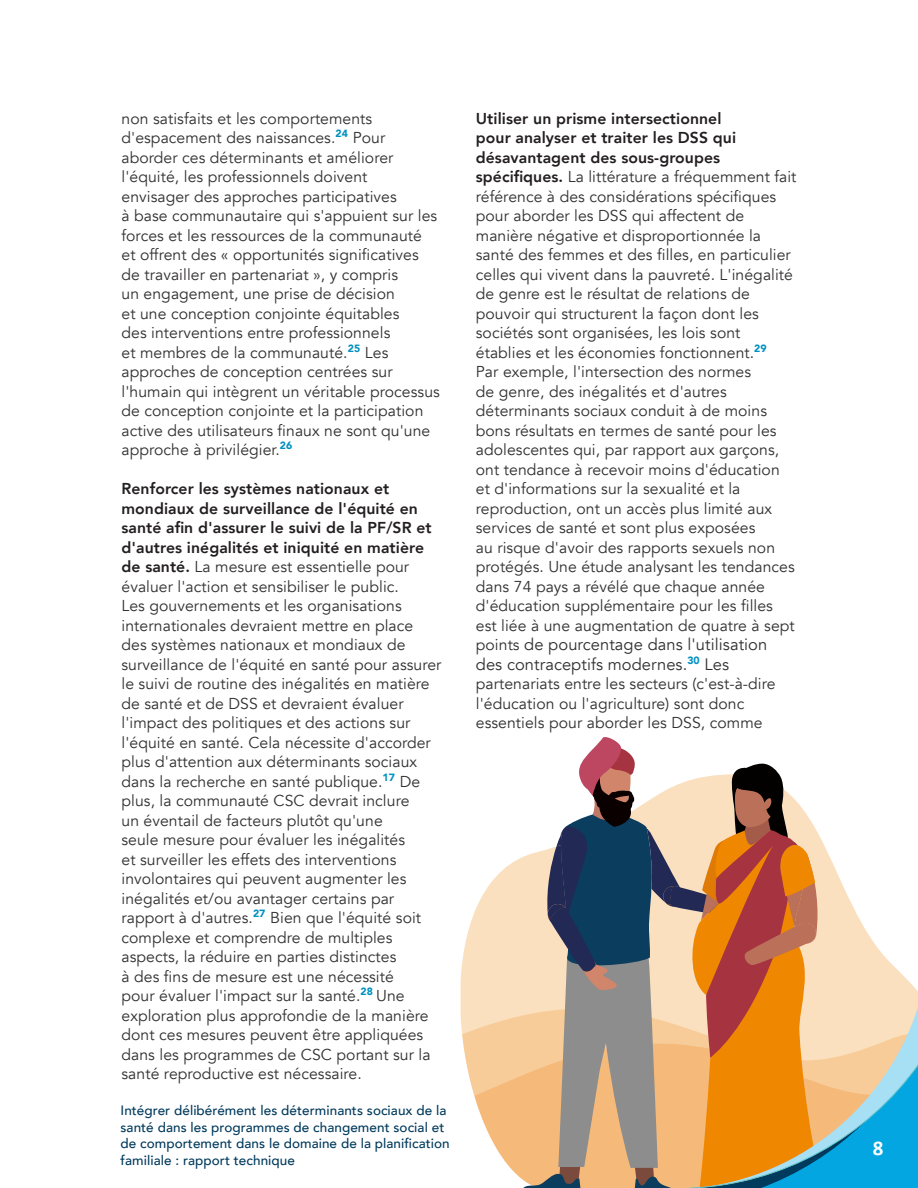
<style>
.page{position:relative;width:918px;height:1188px;background:#fff}
.page>*{position:absolute;margin:0;border:0;box-sizing:border-box;transform-origin:0 0}
.t1{font:700 21px "Calibri";color:#fff}
.Body_Copy_2_col{font:16.5px/19.5px "Avenir";letter-spacing:.005em;color:#312f30}
.Body_Copy_2_col-2{font:15.75px/19.5px "Avenir";letter-spacing:.005em;color:#312f30}
.Body_Copy{font:500 13.5px/16.5px "Avenir";letter-spacing:.005em;color:#003a5d}
.s1{font-weight:800;color:#231f20}
.s2{font-size:15.75px}
</style>
<div class="page">
<svg style="left:462px;top:737px;width:456px;height:451px"></svg>
<p class="Body_Copy_2_col-2" style="left:122px;top:109px;width:320px">non satisfaits et les comportements d'espacement des naissances.<sup>24</sup> Pour aborder ces déterminants et améliorer l'équité, les professionnels doivent<br>envisager des approches participatives<br>à base communautaire qui s'appuient sur les forces et les ressources de la communauté<br>et offrent des « opportunités significatives de travailler en partenariat », y compris<br>un engagement, une prise de décision<br>et une conception conjointe équitables<br>des interventions entre professionnels<br>et membres de la communauté.<sup>25</sup> Les approches de conception centrées sur l'humain qui intègrent un véritable processus de conception conjointe et la participation active des utilisateurs finaux ne sont qu'une approche à privilégier.<sup>26</sup></p>
<p class="Body_Copy_2_col-2" style="left:122px;top:479px;width:322px"><span class="s1">Renforcer les systèmes nationaux et mondiaux de surveillance de l'équité en santé afin d'assurer le suivi de la PF/SR et d'autres inégalités et iniquité en matière de santé.</span> La mesure est essentielle pour évaluer l'action et sensibiliser le public.<br>Les gouvernements et les organisations internationales devraient mettre en place des systèmes nationaux et mondiaux de surveillance de l'équité en santé pour assurer le suivi de routine des inégalités en matière de santé et de DSS et devraient évaluer l'impact des politiques et des actions sur l'équité en santé. Cela nécessite d'accorder plus d'attention aux déterminants sociaux dans la recherche en santé publique.<sup>17</sup> De plus, la communauté CSC devrait inclure<br>un éventail de facteurs plutôt qu'une<br>seule mesure pour évaluer les inégalités<br>et surveiller les effets des interventions involontaires qui peuvent augmenter les inégalités et/ou avantager certains par rapport à d'autres.<sup>27</sup> Bien que l'équité soit complexe et comprendre de multiples aspects, la réduire en parties distinctes<br>à des fins de mesure est une nécessité<br>pour évaluer l'impact sur la santé.<sup>28</sup> Une exploration plus approfondie de la manière dont ces mesures peuvent être appliquées dans les programmes de CSC portant sur la santé reproductive est nécessaire.</p>
<p class="Body_Copy" style="left:121px;top:1101px;width:331px">Intégrer délibérément les déterminants sociaux de la santé dans les programmes de changement social et de comportement dans le domaine de la planification familiale : rapport technique</p>
<p class="Body_Copy_2_col-2" style="left:476px;top:109px;width:322px"><span class="s1">Utiliser un prisme intersectionnel<br>pour analyser et traiter les DSS qui désavantagent des sous-groupes spécifiques.</span> La littérature a fréquemment fait référence à des considérations spécifiques pour aborder les DSS qui affectent de manière négative et disproportionnée la santé des femmes et des filles, en particulier celles qui vivent dans la pauvreté. L'inégalité de genre est le résultat de relations de pouvoir qui structurent la façon dont les sociétés sont organisées, les lois sont établies et les économies fonctionnent.<sup>29<br></sup>Par exemple, l'intersection des normes<br>de genre, des inégalités et d'autres déterminants sociaux conduit à de moins bons résultats en termes de santé pour les adolescentes qui, par rapport aux garçons, ont tendance à recevoir moins d'éducation et d'informations sur la sexualité et la reproduction, ont un accès plus limité aux services de santé et sont plus exposées<br>au risque d'avoir des rapports sexuels non protégés. Une étude analysant les tendances dans 74 pays a révélé que chaque année d'éducation supplémentaire pour les filles est liée à une augmentation de quatre à sept</p>
<p class="Body_Copy_2_col" style="left:476px;top:635px;width:293px"><span class="s2">points</span> de pourcentage dans l'utilisation des contraceptifs modernes.<sup>30</sup> Les</p>
<p class="Body_Copy_2_col-2" style="left:476px;top:674px;width:301px">partenariats entre les secteurs (c'est-à-dire l'éducation ou l'agriculture) sont donc essentiels pour aborder les DSS, comme</p>
<p class="t1" style="left:873px;top:1135px;width:12px">8</p>
</div>
